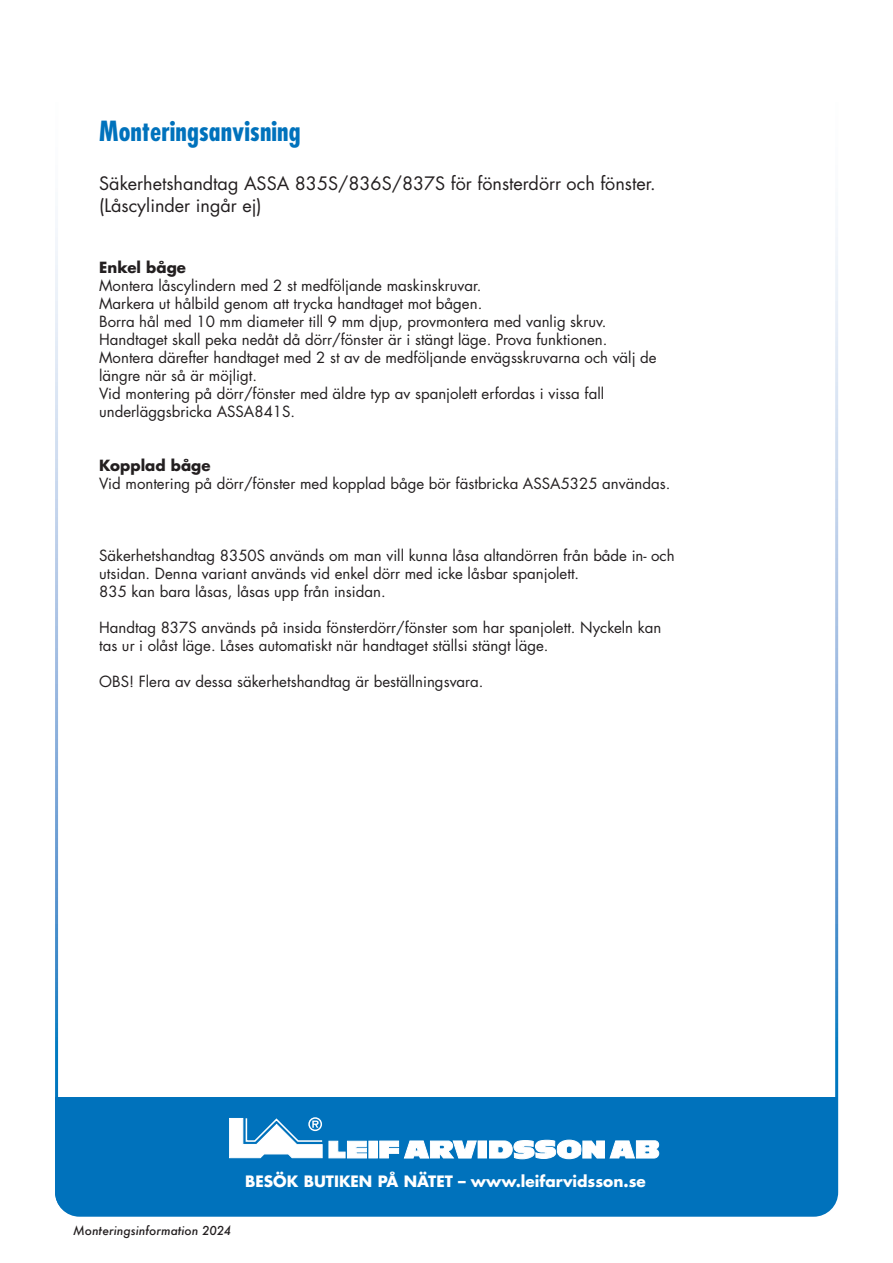
<style>
.page{position:relative;width:893px;height:1263px;background:#fff}
.page>*{position:absolute;margin:0;border:0;box-sizing:border-box;transform-origin:0 0}
.t1{font:700 condensed 27px "Futura LT Pro";color:#0072bc}
.t2{font:18px/21.6px "Futura LT Pro";color:#231f20}
.t3{font:700 15.3px "Futura LT Pro";color:#fff}
.t4{font:15px/18px "Futura LT Pro";color:#231f20}
.t5{font:700 15px "Futura LT Pro";color:#231f20}
.t6{font:italic 500 12px "Futura";color:#231f20}
</style>
<div class="page">
<div style="left:55px;top:1097px;width:782px;height:118px;background:#0072bc"></div>
<div style="left:478px;top:1141px;width:8px;height:17px;background:#fff"></div>
<div style="left:369px;top:1141px;width:8px;height:17px;background:#fff"></div>
<svg style="left:379px;top:1140px;width:98px;height:18px"></svg>
<svg style="left:489px;top:1114px;width:170px;height:46px"></svg>
<svg style="left:229px;top:1117px;width:138px;height:41px"></svg>
<h1 class="t1" style="left:99px;top:113px;width:203px">Monteringsanvisning</h1>
<p class="t2" style="left:99px;top:172px;width:558px">Säkerhetshandtag ASSA 835S/836S/837S för fönsterdörr och fönster. (Låscylinder ingår ej)</p>
<p class="t5" style="left:99px;top:255px;width:88px">Enkel båge</p>
<p class="t4" style="left:99px;top:276px;width:559px">Montera låscylindern med 2 st medföljande maskinskruvar.<br>Markera ut hålbild genom att trycka handtaget mot bågen.<br>Borra hål med 10 mm diameter till 9 mm djup, provmontera med vanlig skruv.<br>Handtaget skall peka nedåt då dörr/fönster är i stängt läge. Prova funktionen.<br>Montera därefter handtaget med 2 st av de medföljande envägsskruvarna och välj de längre när så är möjligt.<br>Vid montering på dörr/fönster med äldre typ av spanjolett erfordas i vissa fall underläggsbricka ASSA841S.</p>
<p class="t5" style="left:99px;top:453px;width:113px">Kopplad båge</p>
<p class="t4" style="left:99px;top:474px;width:573px">Vid montering på dörr/fönster med kopplad båge bör fästbricka ASSA5325 användas.</p>
<p class="t4" style="left:99px;top:546px;width:577px">Säkerhetshandtag 8350S används om man vill kunna låsa altandörren från både in- och utsidan. Denna variant används vid enkel dörr med icke låsbar spanjolett.<br>835 kan bara låsas, låsas upp från insidan.</p>
<p class="t4" style="left:99px;top:618px;width:564px">Handtag 837S används på insida fönsterdörr/fönster som har spanjolett. Nyckeln kan tas ur i olåst läge. Låses automatiskt när handtaget ställsi stängt läge.</p>
<p class="t4" style="left:99px;top:672px;width:386px">OBS! Flera av dessa säkerhetshandtag är beställningsvara.</p>
<p class="t6" style="left:73px;top:1222px;width:160px">Monteringsinformation 2024</p>
<p class="t3" style="left:245px;top:1170px;width:402px">BESÖK BUTIKEN PÅ NÄTET – www.leifarvidsson.se</p>
</div>
